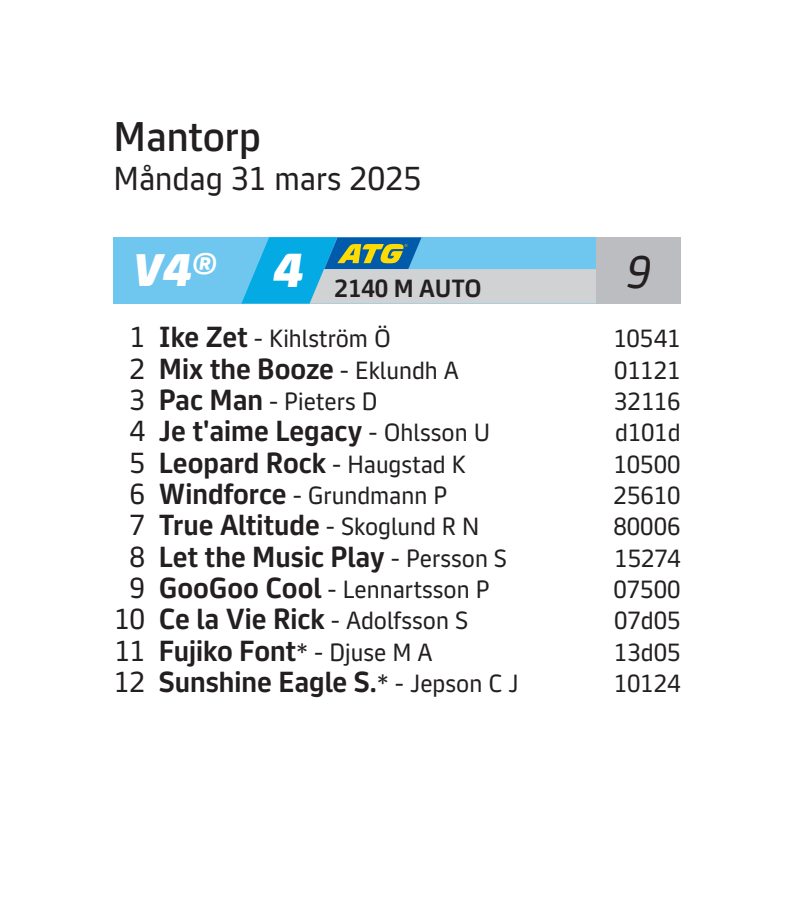
<style>
.page{position:relative;width:794px;height:908px;background:#fff}
.page>*{position:absolute;margin:0;border:0;box-sizing:border-box;transform-origin:0 0}
.t1{font:46px "ATG Rubrik";color:#fff}
.t2{font:44px "ATG Rubrik";color:#fff}
.t3{font:italic 44px "ATG Text";color:#231f20}
.t4{font:500 40px "ATG Text";color:#231f20}
.t5{font:32px "ATG Text";color:#231f20}
.HorseAndRider{font:700 28px "ATG Text";color:#231f20}
.S_REKORD{font:28px "ATG Text";color:#231f20}
.HorseAndRider-2{font:24px "ATG Text";color:#231f20}
.S_REKORD-2{font:24px "ATG Text";color:#231f20}
.t6{font:700 24px "ATG Text";color:#231f20}
.s1{font-weight:700;font-size:28px}
.s2{font-weight:400;font-size:24px}
</style>
<div class="page">
<div style="left:595px;top:237px;width:85px;height:66px;background:#bcbdc0"></div>
<svg style="left:113px;top:237px;width:483px;height:66px;background:#79bfdb"></svg>
<p class="t4" style="left:113px;top:113px;width:149px">Mantorp</p>
<p class="t5" style="left:113px;top:159px;width:309px">Måndag 31 mars 2025</p>
<p class="t2" style="left:134px;top:244px;width:83px">V4®</p>
<p class="t1" style="left:273px;top:243px;width:32px">4</p>
<p class="t6" style="left:334px;top:274px;width:149px">2140 M AUTO</p>
<p class="t3" style="left:626px;top:246px;width:26px">9</p>
<p class="S_REKORD" style="left:129px;top:320px;width:17px">1</p>
<p class="HorseAndRider-2" style="left:159px;top:324px;width:233px"><span class="s1">Ike Zet</span> - Kihlström Ö</p>
<p class="S_REKORD-2" style="left:613px;top:324px;width:69px">10541</p>
<p class="S_REKORD" style="left:129px;top:352px;width:17px">2</p>
<p class="HorseAndRider" style="left:159px;top:351px;width:302px">Mix the Booze <span class="s2">- Eklundh A</span></p>
<p class="S_REKORD-2" style="left:614px;top:356px;width:68px">01121</p>
<p class="S_REKORD" style="left:129px;top:383px;width:17px">3</p>
<p class="HorseAndRider-2" style="left:159px;top:387px;width:220px"><span class="s1">Pac Man</span> - Pieters D</p>
<p class="S_REKORD-2" style="left:614px;top:387px;width:68px">32116</p>
<p class="S_REKORD" style="left:129px;top:414px;width:17px">4</p>
<p class="HorseAndRider" style="left:159px;top:414px;width:333px">Je t'aime Legacy <span class="s2">- Ohlsson U</span></p>
<p class="S_REKORD-2" style="left:615px;top:418px;width:67px">d101d</p>
<p class="S_REKORD" style="left:129px;top:446px;width:17px">5</p>
<p class="HorseAndRider" style="left:159px;top:445px;width:309px">Leopard Rock <span class="s2">- Haugstad K</span></p>
<p class="S_REKORD-2" style="left:613px;top:449px;width:68px">10500</p>
<p class="S_REKORD" style="left:129px;top:477px;width:17px">6</p>
<p class="HorseAndRider-2" style="left:159px;top:481px;width:290px"><span class="s1">Windforce</span> - Grundmann P</p>
<p class="S_REKORD-2" style="left:613px;top:481px;width:68px">25610</p>
<p class="S_REKORD" style="left:129px;top:508px;width:17px">7</p>
<p class="HorseAndRider" style="left:159px;top:508px;width:322px">True Altitude <span class="s2">- Skoglund R N</span></p>
<p class="S_REKORD-2" style="left:613px;top:512px;width:69px">80006</p>
<p class="S_REKORD" style="left:129px;top:540px;width:17px">8</p>
<p class="HorseAndRider" style="left:159px;top:539px;width:350px">Let the Music Play <span class="s2">- Persson S</span></p>
<p class="S_REKORD-2" style="left:614px;top:543px;width:68px">15274</p>
<p class="S_REKORD" style="left:129px;top:571px;width:17px">9</p>
<p class="HorseAndRider-2" style="left:159px;top:575px;width:332px"><span class="s1">GooGoo Cool</span> - Lennartsson P</p>
<p class="S_REKORD-2" style="left:613px;top:575px;width:68px">07500</p>
<p class="S_REKORD" style="left:114px;top:602px;width:33px">10</p>
<p class="HorseAndRider" style="left:159px;top:602px;width:311px">Ce la Vie Rick <span class="s2">- Adolfsson S</span></p>
<p class="S_REKORD-2" style="left:614px;top:606px;width:68px">07d05</p>
<p class="S_REKORD" style="left:114px;top:633px;width:32px">11</p>
<p class="HorseAndRider" style="left:159px;top:633px;width:275px">Fujiko Font<span class="s2">* - Djuse M A</span></p>
<p class="S_REKORD-2" style="left:614px;top:637px;width:68px">13d05</p>
<p class="S_REKORD" style="left:114px;top:665px;width:33px">12</p>
<p class="HorseAndRider" style="left:159px;top:664px;width:361px">Sunshine Eagle S.<span class="s2">* - Jepson C J</span></p>
<p class="S_REKORD-2" style="left:614px;top:669px;width:68px">10124</p>
</div>
